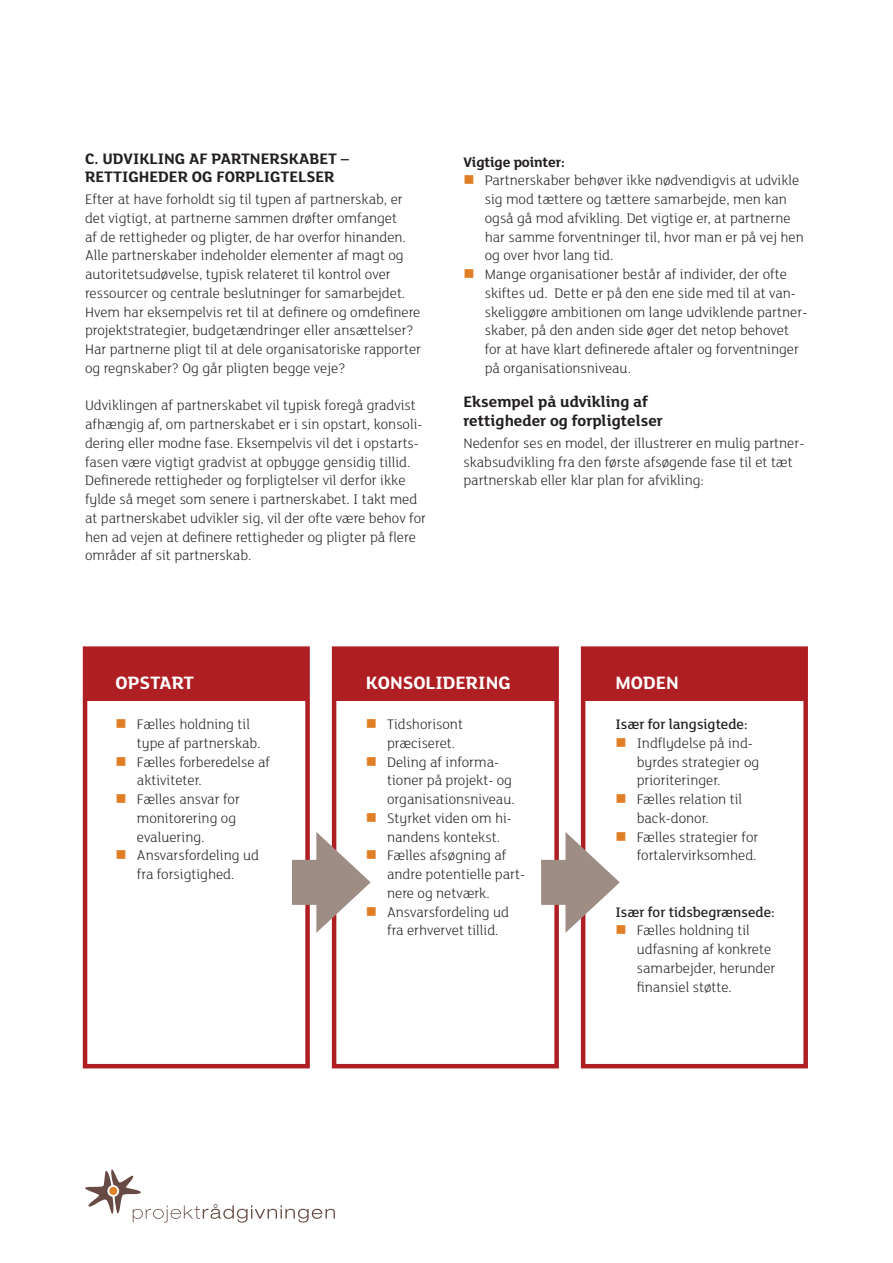
<style>
.page{position:relative;width:893px;height:1263px;background:#fff}
.page>*{position:absolute;margin:0;border:0;box-sizing:border-box;transform-origin:0 0}
.MR{font:700 19.5px "FS Lola";color:#fff}
.MR-2{font:700 16.5px/18.8px "FS Lola";color:#231f20}
.Brød{font:300 15px/18.8px "FS Lola";color:#231f20}
.bullit{font:300 15px/18.8px "FS Lola";color:#231f20}
.Brød-2{font:500 15px "FS Lola";color:#231f20}
.Brød-3{font:700 15px "FS Lola";color:#231f20}
</style>
<div class="page">
<svg style="left:85px;top:1169px;width:250px;height:53px"></svg>
<div style="left:109px;top:1187px;width:8px;height:8px;background:#e1812b;border-radius:50%"></div>
<div style="left:83px;top:646px;width:227px;height:422px;border:4px solid #af1e22"></div>
<div style="left:85px;top:647px;width:222px;height:54px;background:#af1e22"></div>
<div style="left:335px;top:647px;width:222px;height:54px;background:#af1e22"></div>
<div style="left:584px;top:647px;width:222px;height:54px;background:#af1e22"></div>
<div style="left:332px;top:646px;width:227px;height:422px;border:4px solid #af1e22"></div>
<div style="left:581px;top:646px;width:227px;height:422px;border:4px solid #af1e22"></div>
<div style="left:292px;top:860px;width:41px;height:45px;background:#9d8d85"></div>
<div style="left:541px;top:860px;width:41px;height:45px;background:#9d8d85"></div>
<svg style="left:316px;top:832px;width:55px;height:101px"></svg>
<svg style="left:565px;top:832px;width:55px;height:102px"></svg>
<p class="MR-2" style="left:85px;top:148px;width:266px">C. UDVIKLING AF PARTNERSKABET –<br>RETTIGHEDER OG FORPLIGTELSER</p>
<p class="Brød" style="left:85px;top:189px;width:338px">Efter at have forholdt sig til typen af partnerskab, er det vigtigt, at partnerne sammen drøfter omfanget<br>af de rettigheder og pligter, de har overfor hinanden.<br>Alle partnerskaber indeholder elementer af magt og autoritetsudøvelse, typisk relateret til kontrol over ressourcer og centrale beslutninger for samarbejdet.<br>Hvem har eksempelvis ret til at definere og omdefinere projektstrategier, budgetændringer eller ansættelser?<br>Har partnerne pligt til at dele organisatoriske rapporter og regnskaber? Og går pligten begge veje?</p>
<p class="Brød" style="left:85px;top:395px;width:342px">Udviklingen af partnerskabet vil typisk foregå gradvist afhængig af, om partnerskabet er i sin opstart, konsoli&shy;dering eller modne fase. Eksempelvis vil det i opstarts&shy;fasen være vigtigt gradvist at opbygge gensidig tillid.<br>Definerede rettigheder og forpligtelser vil derfor ikke fylde så meget som senere i partnerskabet. I takt med at partnerskabet udvikler sig, vil der ofte være behov for hen ad vejen at definere rettigheder og pligter på flere områder af sit partnerskab.</p>
<p class="Brød-3" style="left:463px;top:151px;width:103px">VIGTIGE POINTER:</p>
<p class="bullit" style="left:485px;top:170px;width:321px">Partnerskaber behøver ikke nødvendigvis at udvikle sig mod tættere og tættere samarbejde, men kan også gå mod afvikling. Det vigtige er, at partnerne har samme forventninger til, hvor man er på vej hen og over hvor lang tid.</p>
<p class="bullit" style="left:485px;top:264px;width:324px">Mange organisationer består af individer, der ofte skiftes ud. Dette er på den ene side med til at van&shy;skeliggøre ambitionen om lange udviklende partner&shy;skaber, på den anden side øger det netop behovet for at have klart definerede aftaler og forventninger på organisationsniveau.</p>
<p class="MR-2" style="left:463px;top:392px;width:201px">EKSEMPEL PÅ UDVIKLING AF<br>RETTIGHEDER OG FORPLIGTELSER</p>
<p class="Brød" style="left:463px;top:433px;width:342px">Nedenfor ses en model, der illustrerer en mulig partner&shy;skabsudvikling fra den første afsøgende fase til et tæt partnerskab eller klar plan for afvikling:</p>
<p class="MR" style="left:116px;top:669px;width:80px">OP START</p>
<p class="MR" style="left:366px;top:669px;width:146px">KONSOLIDERING</p>
<p class="MR" style="left:615px;top:669px;width:65px">MODEN</p>
<p class="bullit" style="left:137px;top:714px;width:125px">Fælles holdning til type af partnerskab.</p>
<p class="bullit" style="left:137px;top:752px;width:135px">Fælles forberedelse af aktiviteter.</p>
<p class="bullit" style="left:137px;top:789px;width:105px">Fælles ansvar for monitorering og evaluering.</p>
<p class="bullit" style="left:137px;top:845px;width:124px">Ansvarsfordeling ud fra forsigtighed.</p>
<p class="Brød-2" style="left:615px;top:714px;width:134px">Især for langsigtede:</p>
<p class="bullit" style="left:637px;top:733px;width:124px">Indflydelse på ind&shy;byrdes strategier og prioriteringer.</p>
<p class="bullit" style="left:637px;top:789px;width:107px">Fælles relation til back-donor.</p>
<p class="bullit" style="left:637px;top:827px;width:123px">Fælles strategier for fortalervirksomhed.</p>
<p class="bullit" style="left:387px;top:714px;width:77px">Tidshorisont præciseret.</p>
<p class="bullit" style="left:387px;top:752px;width:129px">Deling af informa&shy;tioner på projekt- og organisationsniveau.</p>
<p class="bullit" style="left:387px;top:808px;width:126px">Styrket viden om hi&shy;nandens kontekst.</p>
<p class="bullit" style="left:387px;top:845px;width:139px">Fælles afsøgning af andre potentielle part&shy;nere og netværk.</p>
<p class="bullit" style="left:387px;top:902px;width:124px">Ansvarsfordeling ud fra erhvervet tillid.</p>
<p class="Brød-2" style="left:615px;top:902px;width:161px">Især for tidsbegrænsede:</p>
<p class="bullit" style="left:637px;top:920px;width:140px">Fælles holdning til udfasning af konkrete samarbejder, herunder finansiel støtte.</p>
</div>
